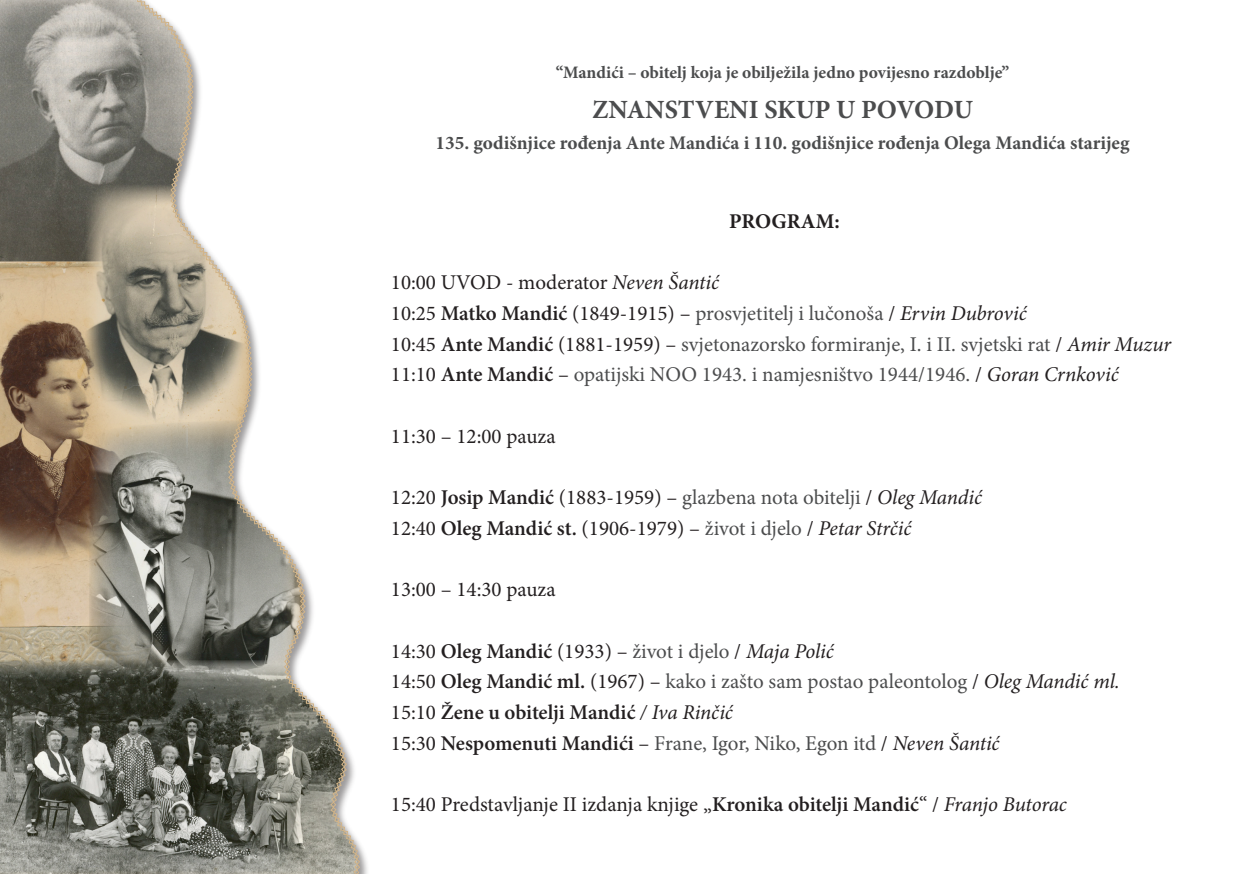
<style>
.page{position:relative;width:1241px;height:874px;background:#fff}
.page>*{position:absolute;margin:0;border:0;box-sizing:border-box;transform-origin:0 0}
.t1{font:700 26.25px "Minion Pro";color:#4b4c4d}
.t2{font:21px "Minion Pro";color:#4b4c4d}
.t3{font:21px "Minion Pro";color:#231f20}
.t4{font:600 21px "Minion Pro";letter-spacing:-.005em;color:#231f20}
.t5{font:700 21px "Minion Pro";color:#231f20}
.t6{font:700 19.25px "Minion Pro";color:#4b4c4d}
.t7{font:700 17.5px "Minion Pro";color:#4b4c4d}
.s1{font-style:italic}
.s2{color:#231f20}
.s3{font-weight:600;color:#231f20}
.s4{font-style:italic;color:#231f20}
.s5{font-weight:600}
.s6{color:#4b4c4d}
.s7{font-weight:400}
.s8{font-weight:400;font-style:italic}
</style>
<div class="page">
<img style="left:0;top:261px;width:89px;height:399px">
<img style="left:0;top:0;width:137px;height:261px">
<img style="left:86px;top:185px;width:51px;height:260px">
<img style="left:89px;top:419px;width:48px;height:241px">
<img style="left:0;top:660px;width:137px;height:213px">
<svg style="left:137px;top:0;width:223px;height:873px"></svg>
<p class="t7" style="left:555px;top:60px;width:455px">“Mandići – obitelj koja je obilježila jedno povijesno razdoblje”</p>
<p class="t1" style="left:592px;top:91px;width:382px">ZNANSTVENI SKUP U POVODU</p>
<p class="t6" style="left:435px;top:129px;width:695px">135. godišnjice rođenja Ante Mandića i 110. godišnjice rođenja Olega Mandića starijeg</p>
<p class="t5" style="left:729px;top:206px;width:112px">PROGRAM:</p>
<p class="t3" style="left:391px;top:268px;width:330px">10:00 UVOD - moderator <span class="s1">Neven Šantić</span></p>
<p class="t2" style="left:391px;top:299px;width:637px"><span class="s2">10:25</span> <span class="s3">Matko Mandić</span> <span class="s2">(1849-1915) –</span> prosvjetitelj i lučonoša <span class="s2">/</span> <span class="s4">Ervin Dubrović</span></p>
<p class="t2" style="left:391px;top:330px;width:781px"><span class="s2">10:45</span> <span class="s3">Ante Mandić</span> <span class="s2">(1881-1959) –</span> svjetonazorsko formiranje, I. i II. svjetski rat <span class="s2">/</span> <span class="s4">Amir Muzur</span></p>
<p class="t2" style="left:391px;top:360px;width:729px"><span class="s2">11:10</span> <span class="s3">Ante Mandić</span> <span class="s2">–</span> opatijski NOO 1943. i namjesništvo 1944/1946. <span class="s2">/</span> <span class="s4">Goran Crnković</span></p>
<p class="t3" style="left:391px;top:422px;width:166px">11:30 – 12:00 pauza</p>
<p class="t2" style="left:391px;top:483px;width:592px"><span class="s2">12:20</span> <span class="s3">Josip Mandić</span> <span class="s2">(1883-1959) –</span> glazbena nota obitelji <span class="s2">/</span> <span class="s4">Oleg Mandić</span></p>
<p class="t3" style="left:391px;top:514px;width:522px">12:40 <span class="s5">Oleg Mandić st.</span> (1906-1979) – <span class="s6">život i djelo</span> / <span class="s1">Petar Strčić</span></p>
<p class="t3" style="left:391px;top:575px;width:166px">13:00 – 14:30 pauza</p>
<p class="t3" style="left:391px;top:636px;width:444px">14:30 <span class="s5">Oleg Mandić</span> (1933) – <span class="s6">život i djelo</span> / <span class="s1">Maja Polić</span></p>
<p class="t2" style="left:391px;top:667px;width:730px"><span class="s2">14:50</span> <span class="s3">Oleg Mandić ml.</span> <span class="s2">(1967) –</span> kako i zašto sam postao paleontolog <span class="s2">/</span> <span class="s4">Oleg Mandić ml.</span></p>
<p class="t4" style="left:391px;top:697px;width:343px"><span class="s7">15:10</span> Žene u obitelji Mandić <span class="s8">/ Iva Rinčić</span></p>
<p class="t2" style="left:391px;top:728px;width:610px"><span class="s2">15:30</span> <span class="s3">Nespomenuti Mandići</span> <span class="s2">–</span> Frane, Igor, Niko, Egon itd <span class="s2">/</span> <span class="s4">Neven Šantić</span></p>
<p class="t3" style="left:391px;top:789px;width:677px">15:40 Predstavljanje II izdanja knjige „<span class="s5">Kronika obitelji Mandić</span>“ / <span class="s1">Franjo Butorac</span></p>
</div>
